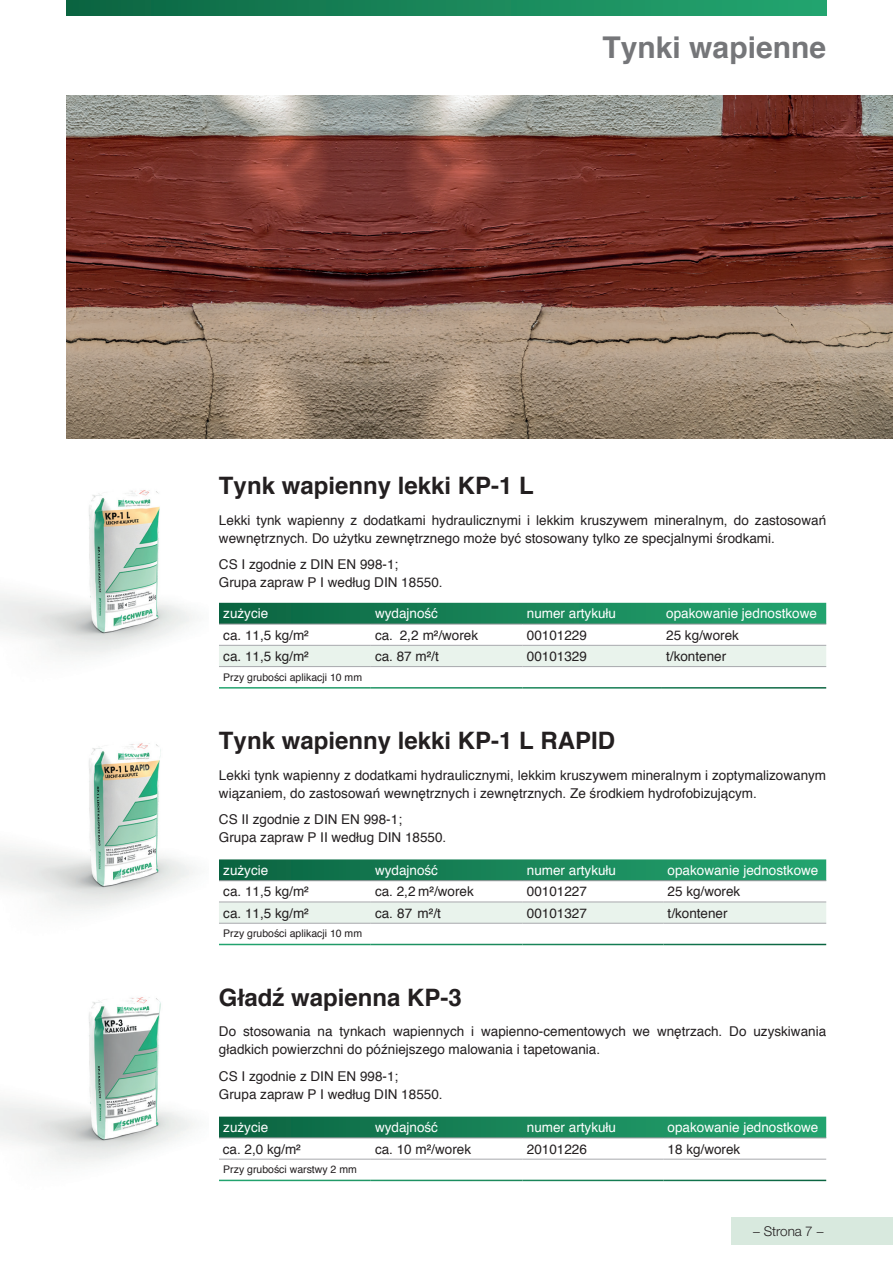
<style>
.page{position:relative;width:893px;height:1263px;background:#fff}
.page>*{position:absolute;margin:0;border:0;box-sizing:border-box;transform-origin:0 0}
.t1{font:700 30px "Helvetica";color:#757679}
.t2{font:700 24px "Helvetica";color:#231f20}
.t3{font:13.5px/18px "Helvetica";color:#231f20}
.t4{font:13.5px "Helvetica";color:#fff}
.t5{font:300 13.5px "Helvetica Neue LT Std";color:#231f20}
.t6{font:10.5px "Helvetica";color:#231f20}
</style>
<div class="page">
<div style="left:731px;top:1217px;width:162px;height:28px;background:#d8e9de"></div>
<img style="left:368px;top:96px;width:525px;height:342px">
<div style="left:67px;top:0;width:759px;height:16px;background:linear-gradient(to right,#0c6542,#24a671)"></div>
<svg style="left:219px;top:1116px;width:607px;height:21px;background:#1f885d"></svg>
<hr style="left:219px;top:1137px;width:152px;height:1px;background:#939598">
<hr style="left:371px;top:1137px;width:152px;height:1px;background:#939598">
<hr style="left:523px;top:1137px;width:140px;height:1px;background:#939598">
<hr style="left:663px;top:1137px;width:163px;height:1px;background:#939598">
<hr style="left:219px;top:1159px;width:152px;height:1px;background:#a8a9ad">
<hr style="left:371px;top:1159px;width:152px;height:1px;background:#a8a9ad">
<hr style="left:523px;top:1159px;width:140px;height:1px;background:#a8a9ad">
<hr style="left:663px;top:1159px;width:163px;height:1px;background:#a8a9ad">
<svg style="left:219px;top:603px;width:607px;height:21px;background:#1a855a"></svg>
<div style="left:219px;top:646px;width:607px;height:20px;background:#e9f3ec"></div>
<hr style="left:219px;top:624px;width:152px;height:1px;background:#939598">
<hr style="left:371px;top:624px;width:152px;height:1px;background:#939598">
<hr style="left:523px;top:624px;width:139px;height:1px;background:#939598">
<hr style="left:662px;top:624px;width:164px;height:1px;background:#939598">
<hr style="left:219px;top:645px;width:152px;height:1px;background:#a8a9ad">
<hr style="left:371px;top:645px;width:152px;height:1px;background:#a8a9ad">
<hr style="left:523px;top:645px;width:139px;height:1px;background:#a8a9ad">
<hr style="left:662px;top:645px;width:164px;height:1px;background:#a8a9ad">
<hr style="left:219px;top:666px;width:152px;height:1px;background:#a8a9ad">
<hr style="left:371px;top:666px;width:152px;height:1px;background:#a8a9ad">
<hr style="left:523px;top:666px;width:139px;height:1px;background:#a8a9ad">
<hr style="left:662px;top:666px;width:164px;height:1px;background:#a8a9ad">
<svg style="left:219px;top:859px;width:607px;height:21px;background:#1c875c"></svg>
<svg style="left:219px;top:902px;width:607px;height:21px;background:#e6f0e9"></svg>
<hr style="left:219px;top:880px;width:152px;height:1px;background:#939598">
<hr style="left:371px;top:880px;width:152px;height:1px;background:#939598">
<hr style="left:523px;top:880px;width:140px;height:1px;background:#939598">
<hr style="left:663px;top:880px;width:163px;height:1px;background:#939598">
<hr style="left:219px;top:901px;width:152px;height:1px;background:#a8a9ad">
<hr style="left:371px;top:901px;width:152px;height:1px;background:#a8a9ad">
<hr style="left:523px;top:901px;width:140px;height:1px;background:#a8a9ad">
<hr style="left:663px;top:901px;width:163px;height:1px;background:#a8a9ad">
<hr style="left:219px;top:923px;width:152px;height:1px;background:#a8a9ad">
<hr style="left:371px;top:923px;width:152px;height:1px;background:#a8a9ad">
<hr style="left:523px;top:923px;width:140px;height:1px;background:#a8a9ad">
<hr style="left:663px;top:923px;width:163px;height:1px;background:#a8a9ad">
<img style="left:67px;top:96px;width:301px;height:342px">
<img style="left:0;top:490px;width:195px;height:167px">
<img style="left:0;top:743px;width:195px;height:168px">
<img style="left:0;top:997px;width:195px;height:167px">
<h1 class="t1" style="left:603px;top:23px;width:225px">Tynki wapienne</h1>
<h2 class="t2" style="left:219px;top:466px;width:316px">Tynk wapienny lekki KP-1 L</h2>
<p class="t3" style="left:219px;top:511px;width:609px">Lekki tynk wapienny z dodatkami hydraulicznymi i lekkim kruszywem mineralnym, do zastosowań wewnętrznych. Do użytku zewnętrznego może być stosowany tylko ze specjalnymi środkami.</p>
<p class="t3" style="left:219px;top:556px;width:225px">CS I zgodnie z DIN EN 998-1;<br>Grupa zapraw P I według DIN 18550.</p>
<p class="t4" style="left:223px;top:603px;width:47px">zużycie</p>
<p class="t4" style="left:375px;top:603px;width:65px">wydajność</p>
<p class="t4" style="left:527px;top:603px;width:91px">numer artykułu</p>
<p class="t4" style="left:666px;top:603px;width:152px">opakowanie jednostkowe</p>
<p class="t3" style="left:223px;top:626px;width:87px">ca. 11,5 kg/m²</p>
<p class="t3" style="left:375px;top:626px;width:105px">ca. 2,2 m²/worek</p>
<p class="t3" style="left:527px;top:626px;width:62px">00101229</p>
<p class="t3" style="left:666px;top:626px;width:74px">25 kg/worek</p>
<p class="t3" style="left:223px;top:648px;width:87px">ca. 11,5 kg/m²</p>
<p class="t3" style="left:375px;top:648px;width:65px">ca. 87 m²/t</p>
<p class="t3" style="left:527px;top:648px;width:62px">00101329</p>
<p class="t3" style="left:666px;top:648px;width:62px">t/kontener</p>
<p class="t6" style="left:223px;top:669px;width:140px">Przy grubości aplikacji 10 mm</p>
<h2 class="t2" style="left:219px;top:721px;width:398px">Tynk wapienny lekki KP-1 L RAPID</h2>
<p class="t3" style="left:219px;top:766px;width:609px">Lekki tynk wapienny z dodatkami hydraulicznymi, lekkim kruszywem mineralnym i zoptymalizowanym wiązaniem, do zastosowań wewnętrznych i zewnętrznych. Ze środkiem hydrofobizującym.</p>
<p class="t3" style="left:219px;top:811px;width:229px">CS II zgodnie z DIN EN 998-1;<br>Grupa zapraw P II według DIN 18550.</p>
<p class="t4" style="left:223px;top:860px;width:47px">zużycie</p>
<p class="t4" style="left:375px;top:860px;width:65px">wydajność</p>
<p class="t4" style="left:527px;top:860px;width:91px">numer artykułu</p>
<p class="t4" style="left:668px;top:860px;width:152px">opakowanie jednostkowe</p>
<p class="t3" style="left:223px;top:883px;width:87px">ca. 11,5 kg/m²</p>
<p class="t3" style="left:375px;top:883px;width:100px">ca. 2,2 m²/worek</p>
<p class="t3" style="left:527px;top:883px;width:62px">00101227</p>
<p class="t3" style="left:668px;top:883px;width:74px">25 kg/worek</p>
<p class="t3" style="left:223px;top:904px;width:87px">ca. 11,5 kg/m²</p>
<p class="t3" style="left:375px;top:904px;width:67px">ca. 87 m²/t</p>
<p class="t3" style="left:527px;top:904px;width:62px">00101327</p>
<p class="t3" style="left:668px;top:904px;width:62px">t/kontener</p>
<p class="t6" style="left:223px;top:926px;width:140px">Przy grubości aplikacji 10 mm</p>
<h2 class="t2" style="left:219px;top:978px;width:244px">Gładź wapienna KP-3</h2>
<p class="t3" style="left:219px;top:1023px;width:609px">Do stosowania na tynkach wapiennych i wapienno-cementowych we wnętrzach. Do uzyskiwania gładkich powierzchni do późniejszego malowania i tapetowania.</p>
<p class="t3" style="left:219px;top:1067px;width:225px">CS I zgodnie z DIN EN 998-1;<br>Grupa zapraw P I według DIN 18550.</p>
<p class="t4" style="left:223px;top:1117px;width:47px">zużycie</p>
<p class="t4" style="left:375px;top:1117px;width:65px">wydajność</p>
<p class="t4" style="left:527px;top:1117px;width:91px">numer artykułu</p>
<p class="t4" style="left:668px;top:1117px;width:152px">opakowanie jednostkowe</p>
<p class="t3" style="left:223px;top:1140px;width:80px">ca. 2,0 kg/m²</p>
<p class="t3" style="left:375px;top:1140px;width:98px">ca. 10 m²/worek</p>
<p class="t3" style="left:527px;top:1140px;width:62px">20101226</p>
<p class="t3" style="left:668px;top:1140px;width:74px">18 kg/worek</p>
<p class="t6" style="left:223px;top:1161px;width:135px">Przy grubości warstwy 2 mm</p>
<p class="t5" style="left:752px;top:1222px;width:73px">− Strona 7 −</p>
</div>
